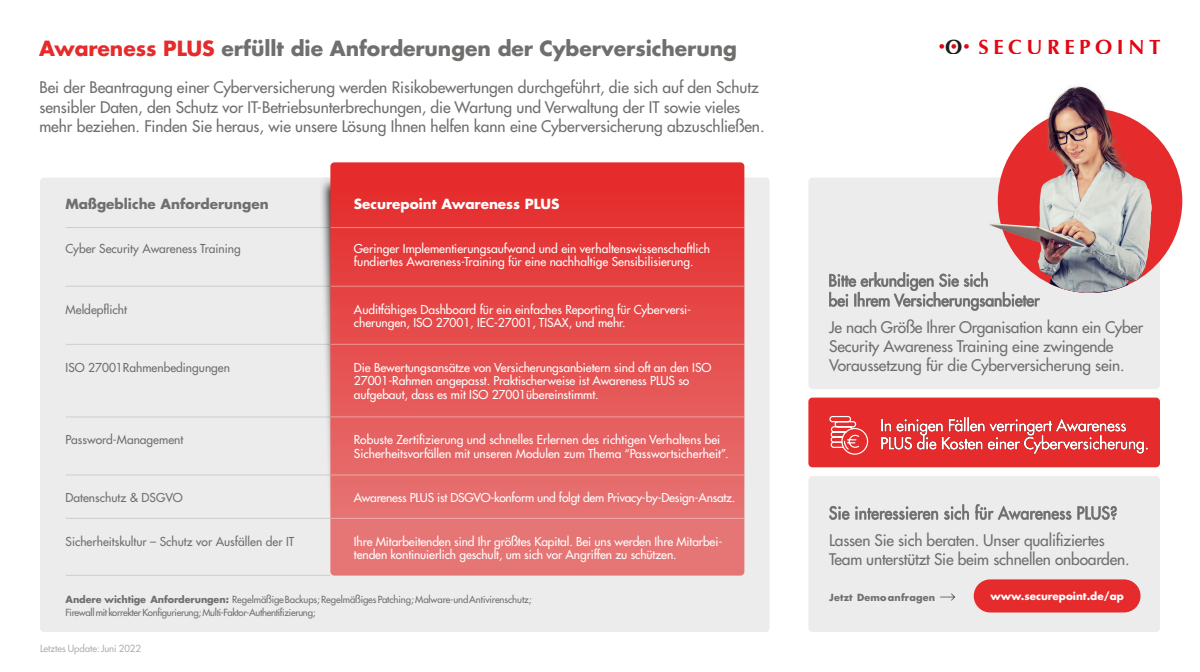
<style>
.page{position:relative;width:1200px;height:672px;background:#fff}
.page>*{position:absolute;margin:0;border:0;box-sizing:border-box;transform-origin:0 0}
.t1{font:700 20.64px "Optima";letter-spacing:.22em;color:#e30613}
.t2{font:700 20.4px "Futura LT Pro";letter-spacing:-.005em;color:#6f6f6e}
.t3{font:500 15.6px/19.2px "Futura LT Pro";letter-spacing:-.005em;color:#6f6f6e}
.t4{font:700 13.6px "Futura LT Pro";color:#6f6f6e}
.t5{font:700 13.6px "Futura LT Pro";color:#fff}
.t6{font:700 13.6px "Optima";color:#e30613}
.t7{font:500 12px/13.6px "Futura LT Pro";letter-spacing:-.005em;color:#fff}
.t8{font:500 12px "Futura LT Pro";color:#6f6f6e}
.t9{font:700 10.4px "Futura LT Pro";color:#fff}
.t10{font:500 9.6px/13.2px "Futura LT Pro";letter-spacing:-.02em;color:#6f6f6e}
.t11{font:500 9.6px "Futura LT Pro";letter-spacing:-.005em;color:#abb0b5}
.t12{font:700 9.6px "Futura LT Pro";letter-spacing:.02em;color:#6f6f6e}
.s1{color:#e52b2b}
.s2{font-weight:700}
.s3{color:#1d1d1b}
</style>
<div class="page">
<div style="left:808px;top:476px;width:352px;height:156px;background:#ececec;border-radius:4px"></div>
<div style="left:808px;top:178px;width:352px;height:211px;background:#ececec;border-radius:4px"></div>
<div style="left:808px;top:398px;width:352px;height:69px;background:#e52b2b;border-radius:4px"></div>
<div style="left:40px;top:178px;width:730px;height:454px;background:#ececec;border-radius:4px"></div>
<div style="left:974px;top:579px;width:167px;height:33px;background:#e52b2b;border-radius:17px"></div>
<svg style="left:940px;top:593px;width:16px;height:8px"></svg>
<img style="left:321px;top:180px;width:9px;height:301px">
<div style="left:330px;top:162px;width:414px;height:414px;background:linear-gradient(to bottom,#e52828,#e67d7d);border-radius:4px"></div>
<img style="left:829px;top:505px;width:288px;height:14px">
<img style="left:882px;top:417px;width:265px;height:36px">
<img style="left:830px;top:273px;width:209px;height:37px">
<hr style="left:66px;top:227px;width:264px;height:1px;background:#1b1b33">
<hr style="left:66px;top:344px;width:264px;height:1px;background:#1b1b33">
<hr style="left:66px;top:475px;width:264px;height:1px;background:#1b1b33">
<hr style="left:66px;top:575px;width:264px;height:1px;background:#1b1b33">
<hr style="left:66px;top:286px;width:264px;height:1px;background:#1b1b33">
<hr style="left:66px;top:417px;width:264px;height:1px;background:#1b1b33">
<hr style="left:66px;top:518px;width:264px;height:1px;background:#1b1b33">
<hr style="left:331px;top:227px;width:413px;height:1px;background:#fff">
<hr style="left:331px;top:344px;width:413px;height:1px;background:#fff">
<hr style="left:331px;top:475px;width:413px;height:1px;background:#fff">
<hr style="left:331px;top:286px;width:413px;height:1px;background:#fff">
<hr style="left:331px;top:416px;width:413px;height:1px;background:#fff">
<hr style="left:331px;top:518px;width:413px;height:1px;background:#fff">
<svg style="left:1176px;top:167px;width:6px;height:67px"></svg>
<img style="left:988px;top:86px;width:188px;height:207px">
<div style="left:841px;top:428px;width:27px;height:27px;border:1px solid #fff;border-radius:50%"></div>
<svg style="left:829px;top:416px;width:31px;height:35px"></svg>
<h2 class="t2" style="left:39px;top:39px;width:699px"><span class="s1">Awareness PLUS</span> erfüllt die Anforderungen der Cyberversicherung</h2>
<p class="t3" style="left:39px;top:79px;width:727px">Bei der Beantragung einer Cyberversicherung werden Risikobewertungen durchgeführt, die sich auf den Schutz sensibler Daten, den Schutz vor IT-Betriebsunterbrechungen, die Wartung und Verwaltung der IT sowie vieles mehr beziehen. Finden Sie heraus, wie unsere Lösung Ihnen helfen kann eine Cyberversicherung abzuschließen.</p>
<p class="t4" style="left:66px;top:198px;width:205px">Maßgebliche Anforderungen</p>
<p class="t5" style="left:354px;top:198px;width:207px">Securepoint Awareness PLUS</p>
<p class="t8" style="left:66px;top:243px;width:177px">Cyber Security Awareness Training</p>
<p class="t7" style="left:354px;top:242px;width:358px">Geringer Implementierungsaufwand und ein verhaltenswissenschaftlich fundiertes Awareness-Training für eine nachhaltige Sensibilisierung.</p>
<p class="t8" style="left:66px;top:304px;width:63px">Meldepflicht</p>
<p class="t7" style="left:354px;top:303px;width:339px">Auditfähiges Dashboard für ein einfaches Reporting für Cyberversi&shy;cherungen, ISO 27001, IEC-27001, TISAX, und mehr.</p>
<p class="t8" style="left:66px;top:362px;width:166px">ISO 27001Rahmenbedingungen</p>
<p class="t7" style="left:354px;top:361px;width:359px">Die Bewertungsansätze von Versicherungsanbietern sind oft an den ISO<br>27001-Rahmen angepasst. Praktischerweise ist Awareness PLUS so aufgebaut, dass es mit ISO 27001übereinstimmt.</p>
<p class="t8" style="left:66px;top:435px;width:119px">Password-Management</p>
<p class="t7" style="left:354px;top:434px;width:376px">Robuste Zertifizierung und schnelles Erlernen des richtigen Verhaltens bei<br>Sicherheitsvorfällen mit unseren Modulen zum Thema “Passwortsicherheit”.</p>
<p class="t8" style="left:66px;top:492px;width:119px">Datenschutz &amp; DSGVO</p>
<p class="t7" style="left:354px;top:492px;width:383px">Awareness PLUS ist DSGVO-konform und folgt dem Privacy-by-Design-Ansatz.</p>
<p class="t7" style="left:354px;top:535px;width:370px">Ihre Mitarbeitenden sind Ihr größtes Kapital. Bei uns werden Ihre Mitarbei&shy;tenden kontinuierlich geschult, um sich vor Angriffen zu schützen.</p>
<p class="t10" style="left:66px;top:593px;width:468px"><span class="s2">Andere wichtige Anforderungen:</span> RegelmäßigeBackups; RegelmäßigesPatching; Malware-undAntivirenschutz;<br>Firewall mit korrekter Konfigurierung; Multi-Faktor-Authentifizierung;</p>
<p class="t8" style="left:66px;top:536px;width:230px">Sicherheitskultur – Schutz vor Ausfällen der IT</p>
<p class="t11" style="left:40px;top:644px;width:102px">Letztes Update: Juni 2022</p>
<h1 class="t1" style="left:945px;top:35px;width:217px"><span class="s3">O</span> SECUREPOINT</h1>
<p class="t6" style="left:937px;top:39px;width:35px">•••</p>
<h3 class="t3" style="left:829px;top:318px;width:316px">Je nach Größe Ihrer Organisation kann ein Cyber<br>Security Awareness Training eine zwingende<br>Voraussetzung für die Cyberversicherung sein.</h3>
<h3 class="t3" style="left:829px;top:531px;width:302px">Lassen Sie sich beraten. Unser qualifiziertes<br>Team unterstützt Sie beim schnellen onboarden.</h3>
<p class="t12" style="left:829px;top:593px;width:108px">Jetzt Demoanfragen</p>
<p class="t9" style="left:990px;top:592px;width:135px">www.securepoint.de/ap</p>
</div>
